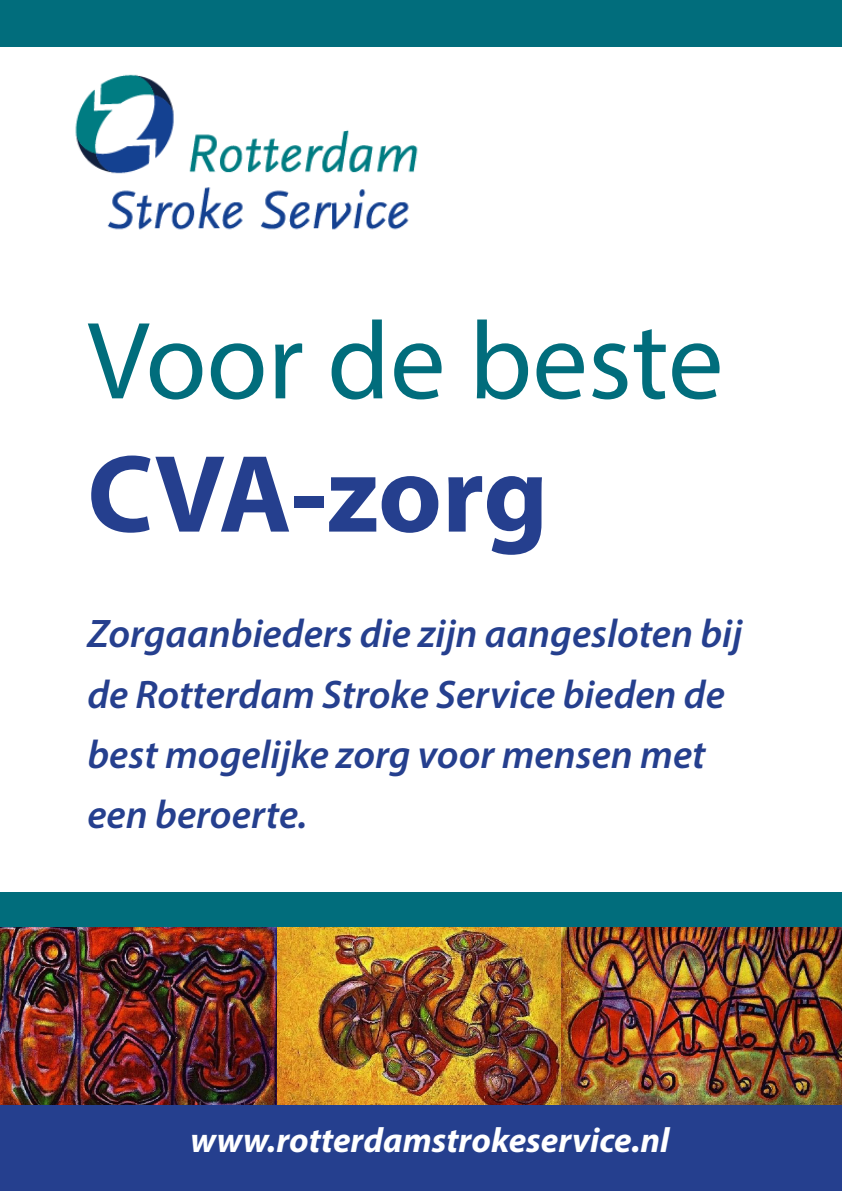
<style>
.page{position:relative;width:842px;height:1191px;background:#fff}
.page>*{position:absolute;margin:0;border:0;box-sizing:border-box;transform-origin:0 0}
.t1{font:111px "Myriad Pro";color:#016d7c}
.t2{font:700 111px "Myriad Pro";letter-spacing:-.005em;color:#253f8e}
.t3{font:italic 600 40px/60px "Myriad Pro";color:#253f8e}
.t4{font:italic 700 35px "Myriad Pro";color:#fff}
</style>
<div class="page">
<img style="left:75px;top:74px;width:343px;height:156px">
<div style="left:0;top:0;width:842px;height:47px;background:#016d7c"></div>
<img style="left:0;top:926px;width:561px;height:180px">
<img style="left:561px;top:926px;width:281px;height:180px">
<div style="left:0;top:891px;width:842px;height:35px;background:#016d7c"></div>
<div style="left:0;top:1106px;width:842px;height:85px;background:#253f8e"></div>
<p class="t1" style="left:87px;top:293px;width:638px">Voor de beste</p>
<p class="t2" style="left:87px;top:422px;width:462px">CVA-zorg</p>
<p class="t3" style="left:87px;top:603px;width:656px">Zorgaanbieders die zijn aangesloten bij de Rotterdam Stroke Service bieden de best mogelijke zorg voor mensen met een beroerte.</p>
<p class="t4" style="left:191px;top:1117px;width:480px">www.rotterdamstrokeservice.nl</p>
</div>
